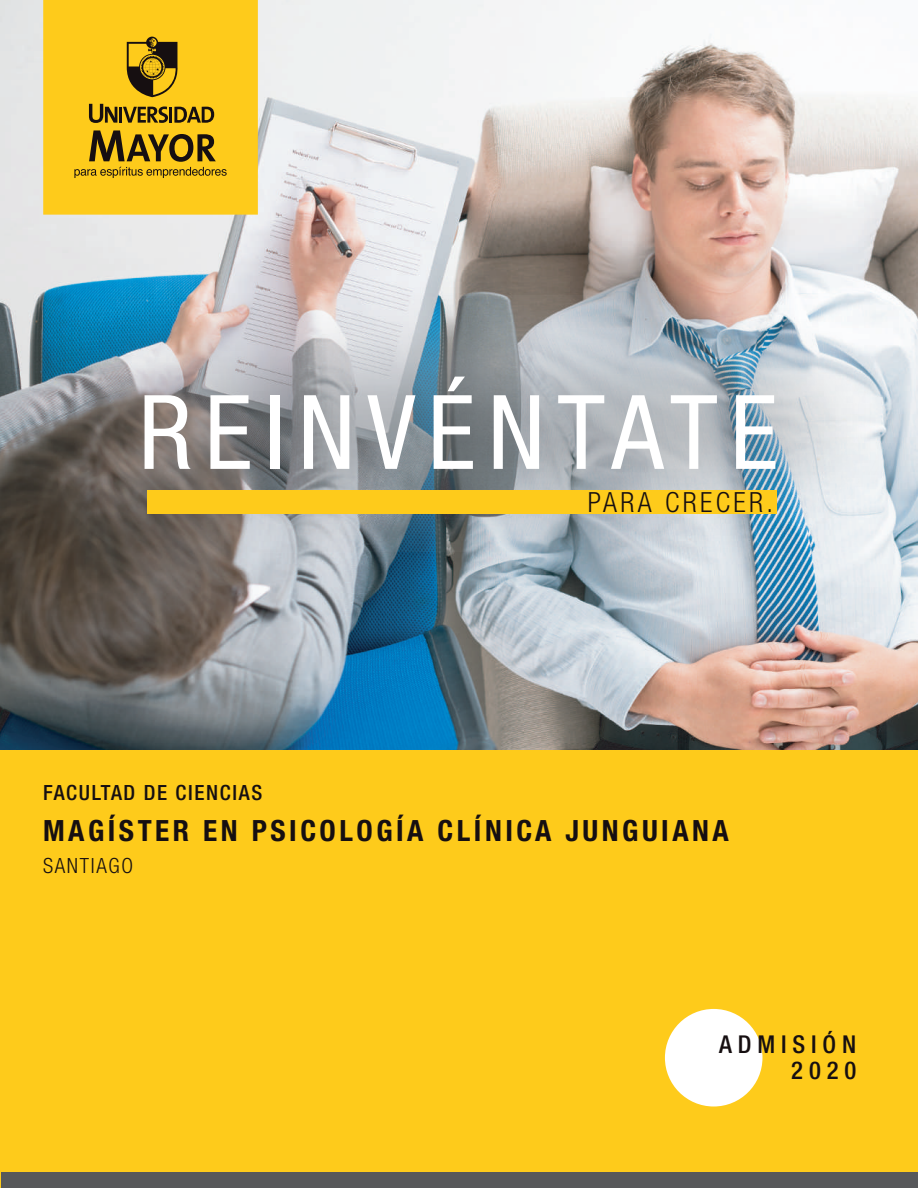
<style>
.page{position:relative;width:918px;height:1188px;background:#fff}
.page>*{position:absolute;margin:0;border:0;box-sizing:border-box;transform-origin:0 0}
.t1{font:condensed 103.2px "Helvetica Neue LT Std";letter-spacing:.12em;color:#fff}
.t2{font:700 condensed 29.25px "Helvetica Neue LT Std";letter-spacing:.12em;color:#160f11}
.t3{font:300 condensed 27.75px "Helvetica Neue LT Std";letter-spacing:.12em;color:#160f11}
.t4{font:500 condensed 24.6px/26.2px "Helvetica Neue LT Std";letter-spacing:.24em;color:#160f11;text-align:right}
.t5{font:500 condensed 21px "Helvetica Neue LT Std";letter-spacing:.08em;color:#160f11}
.t6{font:300 condensed 21px "Helvetica Neue LT Std";letter-spacing:.08em;color:#160f11}
</style>
<div class="page">
<img style="left:0;top:0;width:918px;height:750px">
<img style="left:51px;top:296px;width:831px;height:256px">
<div style="left:147px;top:490px;width:630px;height:24px;background:#fecb1b"></div>
<div style="left:43px;top:0;width:215px;height:215px;background:#fecb1b"></div>
<svg style="left:89px;top:104px;width:28px;height:19px"></svg>
<hr style="left:119px;top:107px;width:3px;height:16px;background:#160f11">
<svg style="left:123px;top:106px;width:45px;height:17px"></svg>
<hr style="left:169px;top:107px;width:3px;height:16px;background:#160f11">
<svg style="left:174px;top:107px;width:40px;height:16px"></svg>
<svg style="left:74px;top:130px;width:153px;height:48px"></svg>
<svg style="left:127px;top:37px;width:51px;height:60px"></svg>
<div style="left:0;top:750px;width:918px;height:438px;background:#fecb1b"></div>
<div style="left:665px;top:1009px;width:98px;height:98px;background:#fff;border-radius:50%"></div>
<div style="left:2px;top:1172px;width:916px;height:16px;background:#57585a"></div>
<h1 class="t1" style="left:139px;top:373px;width:641px">REINVÉNTATE</h1>
<p class="t3" style="left:588px;top:486px;width:187px">PARA CRECER.</p>
<p class="t5" style="left:43px;top:780px;width:221px">FACULTAD DE CIENCIAS</p>
<p class="t2" style="left:43px;top:813px;width:687px">MAGÍSTER EN PSICOLOGÍA CLÍNICA JUNGUIANA</p>
<p class="t6" style="left:43px;top:854px;width:92px">SANTIAGO</p>
<p class="t4" style="left:719px;top:1031px;width:139px">ADMISIÓN<br>2020</p>
</div>
